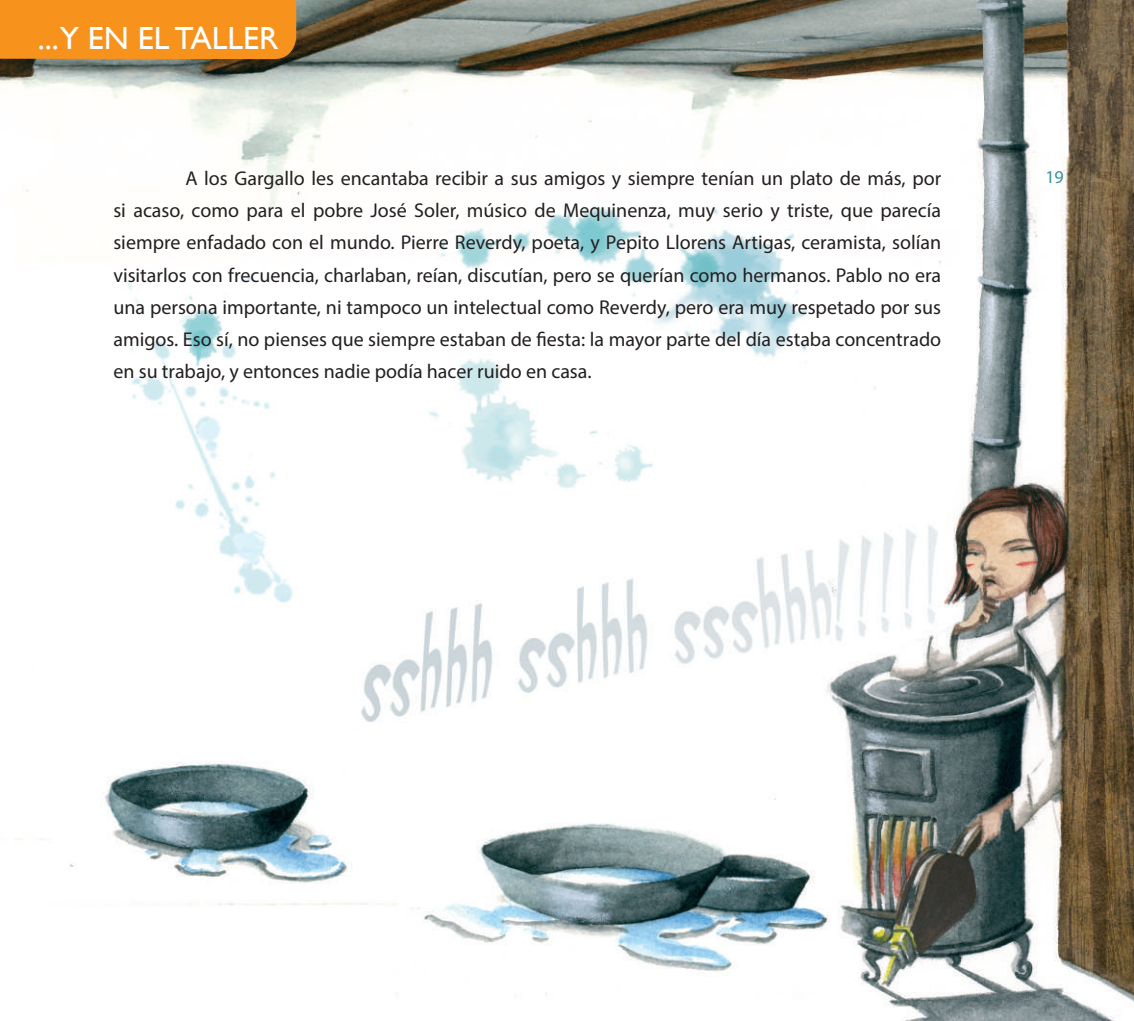
<style>
.page{position:relative;width:1134px;height:1021px;background:#fff}
.page>*{position:absolute;margin:0;border:0;box-sizing:border-box;transform-origin:0 0}
.t1{font:32px "Gill Sans";color:#fff}
.t2{font:20px/32px "Myriad Pro";color:#231f20;text-align:justify}
.t3{font:18px "Myriad Pro";color:#37939b}
</style>
<div class="page">
<img style="left:0;top:0;width:1134px;height:1020px">
<div style="left:0;top:0;width:296px;height:59px;background:#f7931d"></div>
<h1 class="t1" style="left:38px;top:19px;width:242px">...Y EN EL TALLER</h1>
<p class="t2" style="left:113px;top:162px;width:829px;text-indent:72px">A los Gargallo les encantaba recibir a sus amigos y siempre tenían un plato de más, por si acaso, como para el pobre José Soler, músico de Mequinenza, muy serio y triste, que parecía siempre enfadado con el mundo. Pierre Reverdy, poeta, y Pepito Llorens Artigas, ceramista, solían visitarlos con frecuencia, charlaban, reían, discutían, pero se querían como hermanos. Pablo no era una persona importante, ni tampoco un intelectual como Reverdy, pero era muy respetado por sus amigos. Eso sí, no pienses que siempre estaban de fiesta: la mayor parte del día estaba concentrado en su trabajo, y entonces nadie podía hacer ruido en casa.</p>
<p class="t3" style="left:1045px;top:166px;width:20px">19</p>
</div>
